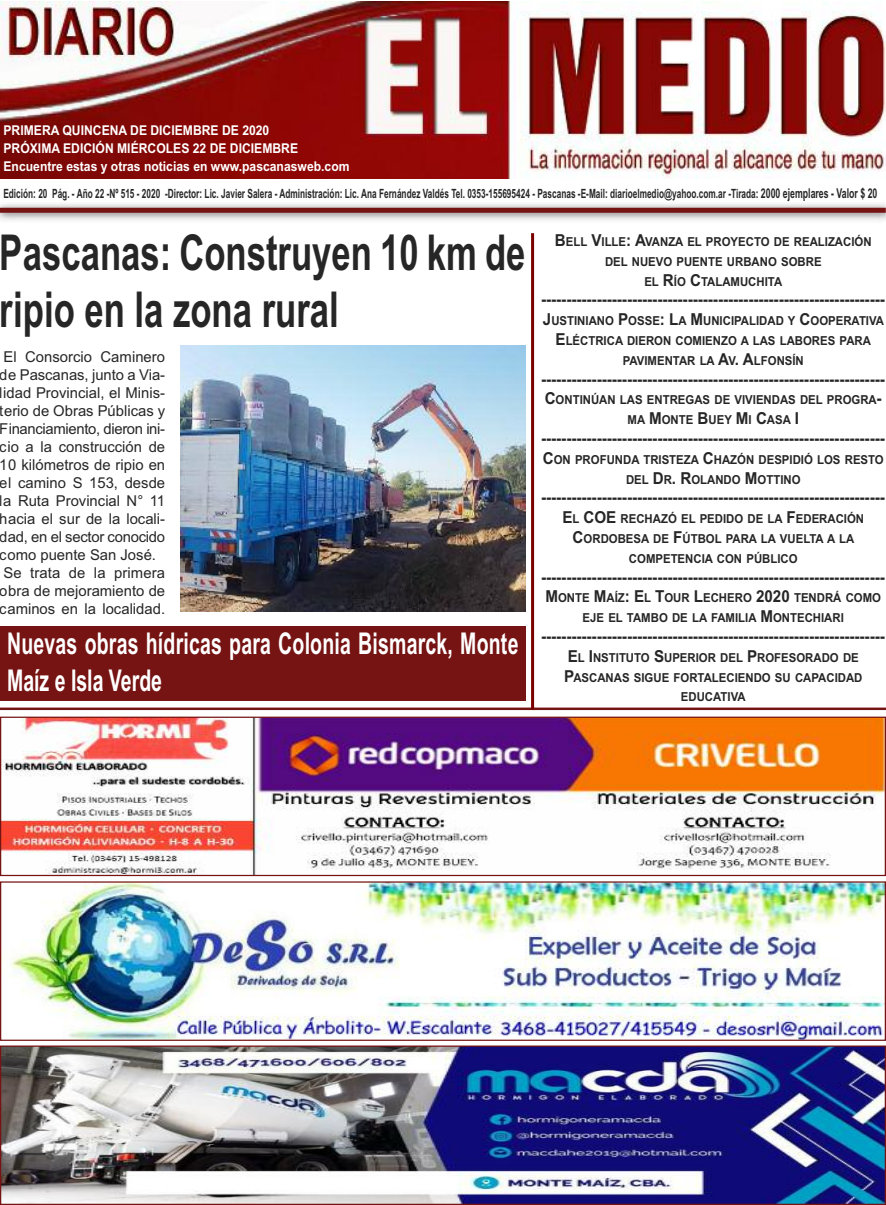
<style>
.page{position:relative;width:886px;height:1205px;background:#fff}
.page>*{position:absolute;margin:0;border:0;box-sizing:border-box;transform-origin:0 0}
.t1{font:700 49.5px/57px "Arial";color:#272627;scale:.7 1}
.t2{font:700 30px/36.2px "Arial";letter-spacing:.01em;color:#fff;scale:.65 1}
.t3{font:700 16.5px "Arial";color:#272627;scale:.92 1}
.t4{font:15px/18px "Arial";color:#272627}
.t5{font:700 13.5px/18px "Arial";color:#fff;scale:.9 1}
.t6{font:700 12.75px "Arial";color:#272627;scale:.65 1}
.t7{font:700 12.38px/19.8px "Arial";color:#272627;text-align:center;scale:.92 1}
.s1{font-size:13.5px}
.s2{font-size:16.5px}
</style>
<div class="page">
<img style="left:0;top:1px;width:886px;height:177px">
<img style="left:63px;top:200px;width:726px;height:2px">
<div style="left:0;top:208px;width:886px;height:5px;background:#761313"></div>
<img style="left:2px;top:718px;width:882px;height:156px">
<div style="left:0;top:716px;width:886px;height:160px;border:1px solid #761313"></div>
<img style="left:2px;top:1047px;width:882px;height:156px">
<div style="left:0;top:1045px;width:886px;height:160px;border:1px solid #761313"></div>
<hr style="left:0;top:707px;width:886px;height:3px;background:#761313">
<img style="left:2px;top:883px;width:882px;height:156px">
<div style="left:0;top:881px;width:886px;height:160px;border:1px solid #761313"></div>
<hr style="left:531px;top:233px;width:3px;height:476px;background:#7a0000">
<div style="left:0;top:626px;width:525px;height:74px;background:#761313"></div>
<img style="left:180px;top:345px;width:345px;height:267px">
<p class="t5" style="left:4px;top:121px;width:386px">PRIMERA QUINCENA DE DICIEMBRE DE 2020<br>PRÓXIMA EDICIÓN MIÉRCOLES 22 DE DICIEMBRE<br>ENCUENTRE ESTAS Y OTRAS NOTICIAS EN WWW.PASCANASWEB.COM</p>
<p class="t6" style="left:3px;top:186px;width:1346px">EDICIÓN: 20 PÁG. - AÑO 22 -Nº 515 - 2020 -DIRECTOR: LIC. JAVIER SALERA - ADMINISTRACIÓN: LIC. ANA FERNÁNDEZ VALDÉS TEL. 0353-155695424 - PASCANAS -E-MAIL: DIARIOELMEDIO@YAHOO.COM.AR -TIRADA: <span class="s1">2000 EJEMPLARES - VALOR $ 20</span></p>
<h1 class="t1" style="left:0;top:225px;width:752px">PASCANAS: CONSTRUYEN 10 KM DE<br>RIPIO EN LA ZONA RURAL</h1>
<p class="t4" style="left:0;top:348px;width:167px">El Consorcio Caminero de Pascanas, junto a Via&shy;lidad Provincial, el Minis&shy;terio de Obras Públicas y<br>Financiamiento, dieron ini&shy;cio a la construcción de<br>10 kilómetros de ripio en el camino S 153, desde la Ruta Provincial N° 11 hacia el sur de la locali&shy;dad, en el sector conocido como puente San José.<br>Se trata de la primera obra de mejoramiento de caminos en la localidad.</p>
<h2 class="t2" style="left:7px;top:626px;width:788px">NUEVAS OBRAS HÍDRICAS PARA COLONIA BISMARCK, MONTE<br>MAÍZ E ISLA VERDE</h2>
<p class="t7" style="left:555px;top:232px;width:346px"><span class="s2">B</span>ELL <span class="s2">V</span>ILLE<span class="s2">: A</span>VANZA EL PROYECTO DE REALIZACIÓN<br>DEL NUEVO PUENTE URBANO SOBRE<br>EL <span class="s2">R</span>ÍO <span class="s2">C</span>TALAMUCHITA</p>
<h3 class="t3" style="left:541px;top:290px;width:375px">--------------------------------------------------------------------</h3>
<p class="t7" style="left:543px;top:311px;width:372px"><span class="s2">J</span>USTINIANO <span class="s2">P</span>OSSE<span class="s2">: L</span>A <span class="s2">M</span>UNICIPALIDAD Y <span class="s2">C</span>OOPERATIVA<br><span class="s2">E</span>LÉCTRICA DIERON COMIENZO A LAS LABORES PARA<br>PAVIMENTAR LA <span class="s2">A</span>V<span class="s2">. A</span>LFONSÍN</p>
<h3 class="t3" style="left:541px;top:369px;width:375px">--------------------------------------------------------------------</h3>
<p class="t7" style="left:545px;top:390px;width:368px"><span class="s2">C</span>ONTINÚAN LAS ENTREGAS DE VIVIENDAS DEL PROGRA<span class="s2">-<br></span>MA <span class="s2">M</span>ONTE <span class="s2">B</span>UEY <span class="s2">M</span>I <span class="s2">C</span>ASA <span class="s2">I</span></p>
<h3 class="t3" style="left:541px;top:429px;width:375px">--------------------------------------------------------------------</h3>
<p class="t7" style="left:543px;top:450px;width:372px"><span class="s2">C</span>ON PROFUNDA TRISTEZA <span class="s2">C</span>HAZÓN DESPIDIÓ LOS RESTO<br>DEL <span class="s2">D</span>R<span class="s2">. R</span>OLANDO <span class="s2">M</span>OTTINO</p>
<h3 class="t3" style="left:541px;top:488px;width:375px">--------------------------------------------------------------------</h3>
<p class="t7" style="left:562px;top:509px;width:329px"><span class="s2">E</span>L <span class="s2">COE</span> RECHAZÓ EL PEDIDO DE LA <span class="s2">F</span>EDERACIÓN<br><span class="s2">C</span>ORDOBESA DE <span class="s2">F</span>ÚTBOL PARA LA VUELTA A LA<br>COMPETENCIA CON PÚBLICO</p>
<h3 class="t3" style="left:541px;top:567px;width:375px">--------------------------------------------------------------------</h3>
<p class="t7" style="left:545px;top:588px;width:366px"><span class="s2">M</span>ONTE <span class="s2">M</span>AÍZ<span class="s2">: E</span>L <span class="s2">T</span>OUR <span class="s2">L</span>ECHERO <span class="s2">2020</span> TENDRÁ COMO<br>EJE EL TAMBO DE LA FAMILIA <span class="s2">M</span>ONTECHIARI</p>
<h3 class="t3" style="left:541px;top:627px;width:375px">--------------------------------------------------------------------</h3>
<p class="t7" style="left:564px;top:648px;width:326px"><span class="s2">E</span>L <span class="s2">I</span>NSTITUTO <span class="s2">S</span>UPERIOR DEL <span class="s2">P</span>ROFESORADO DE<br><span class="s2">P</span>ASCANAS SIGUE FORTALECIENDO SU CAPACIDAD<br>EDUCATIVA</p>
</div>
